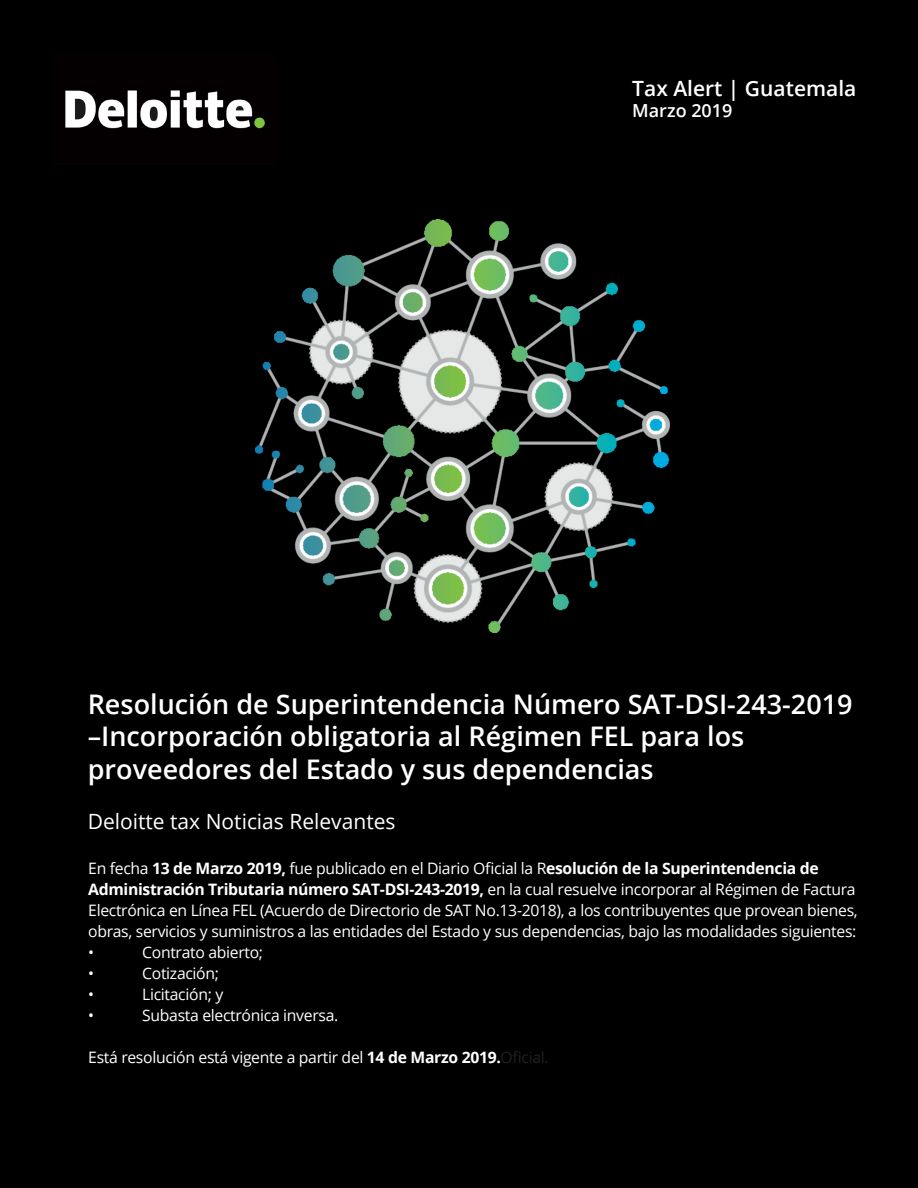
<style>
.page{position:relative;width:918px;height:1188px;background:#000}
.page>*{position:absolute;margin:0;border:0;box-sizing:border-box;transform-origin:0 0}
.t1{font:600 27px/32.4px "Open Sans";color:#fff}
.t2{font:21px "Open Sans";color:#fff}
.t3{font:600 21px "Open Sans";color:#fff}
.t4{font:600 18px "Open Sans";color:#fff}
.t5{font:15.75px/21px "Open Sans";letter-spacing:-.02em;color:#fff}
.s1{font-weight:700}
.s2{color:#231f20}
</style>
<div class="page">
<img style="left:54px;top:54px;width:221px;height:110px">
<img style="left:255px;top:220px;width:415px;height:413px">
<p class="t3" style="left:632px;top:74px;width:226px">Tax Alert | Guatemala</p>
<p class="t4" style="left:632px;top:98px;width:102px">Marzo 2019</p>
<p class="t1" style="left:88px;top:687px;width:766px">Resolución de Superintendencia Número SAT-DSI-243-2019 –Incorporación obligatoria al Régimen FEL para los proveedores del Estado y sus dependencias</p>
<p class="t2" style="left:88px;top:807px;width:309px">Deloitte tax Noticias Relevantes</p>
<p class="t5" style="left:88px;top:857px;width:771px">En fecha <span class="s1">13 de Marzo 2019,</span> fue publicado en el Diario Oficial la R<span class="s1">esolución de la Superintendencia de Administración Tributaria número SAT-DSI-243-2019,</span> en la cual resuelve incorporar al Régimen de Factura Electrónica en Línea FEL (Acuerdo de Directorio de SAT No.13-2018), a los contribuyentes que provean bienes, obras, servicios y suministros a las entidades del Estado y sus dependencias, bajo las modalidades siguientes:</p>
<p class="t5" style="left:88px;top:941px;width:7px">•</p>
<p class="t5" style="left:142px;top:941px;width:122px">Contrato abierto;</p>
<p class="t5" style="left:88px;top:962px;width:7px">•</p>
<p class="t5" style="left:142px;top:962px;width:78px">Cotización;</p>
<p class="t5" style="left:88px;top:983px;width:7px">•</p>
<p class="t5" style="left:142px;top:983px;width:83px">Licitación; y</p>
<p class="t5" style="left:88px;top:1004px;width:7px">•</p>
<p class="t5" style="left:142px;top:1004px;width:198px">Subasta electrónica inversa.</p>
<p class="t5" style="left:88px;top:1046px;width:462px">Está resolución está vigente a partir del <span class="s1">14 de Marzo 2019.</span><span class="s2">Oficial.</span></p>
</div>
